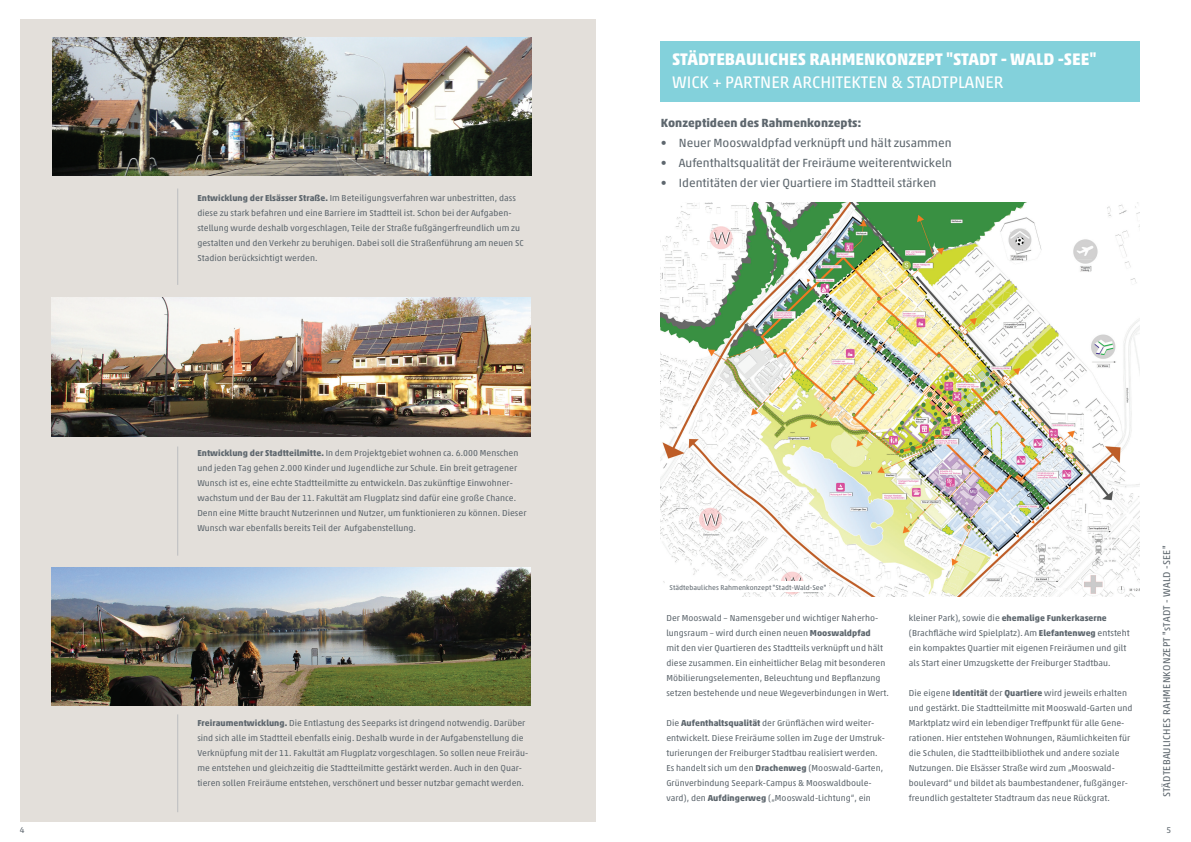
<style>
.page{position:relative;width:1191px;height:842px;background:#fff}
.page>*{position:absolute;margin:0;border:0;box-sizing:border-box;transform-origin:0 0}
.t1{font:700 17px "Akko Pro";color:#fff}
.t2{font:17px "Akko Pro";color:#fff}
.t3{font:12px "Akko Pro";color:#5e676e}
.t4{font:700 12px "Akko Pro";color:#5e676e}
.t5{font:10px "Akko Pro";letter-spacing:.03em;color:#5e676e}
.t6{font:8.8px/15px "Akko Pro";letter-spacing:.005em;color:#5e676e}
.t7{font:8.5px "Akko Pro";color:#5e676e}
.t8{font:7px "Akko Pro";letter-spacing:.005em;color:#5e676e}
.s1{font-weight:700}
</style>
<div class="page">
<div style="left:20px;top:20px;width:575px;height:802px;background:#e3dfda"></div>
<div style="left:660px;top:41px;width:480px;height:61px;background:#83d1db"></div>
<img style="left:660px;top:203px;width:480px;height:394px">
<div style="left:667px;top:581px;width:162px;height:11px;background:#fff"></div>
<img style="left:51px;top:298px;width:479px;height:138px">
<img style="left:52px;top:37px;width:479px;height:139px">
<img style="left:51px;top:567px;width:479px;height:138px">
<hr style="left:177px;top:189px;width:1px;height:96px;background:#bcbdc0">
<hr style="left:177px;top:446px;width:1px;height:110px;background:#bcbdc0">
<hr style="left:177px;top:714px;width:1px;height:98px;background:#bcbdc0">
<h1 class="t1" style="left:672px;top:49px;width:116px">Städtebauli ches</h1>
<h1 class="t1" style="left:809px;top:49px;width:22px">Rahmenkonzep</h1>
<h1 class="t1" style="left:935px;top:49px;width:101px">t "Stadt - Wald</h1>
<h1 class="t1" style="left:1057px;top:49px;width:40px">-See"</h1>
<h1 class="t2" style="left:672px;top:72px;width:140px">Wick + Partner Architekte</h1>
<h1 class="t2" style="left:876px;top:72px;width:48px">n &amp; Stadtpla</h1>
<h1 class="t2" style="left:974px;top:72px;width:21px">ner</h1>
<p class="t6" style="left:197px;top:190px;width:328px"><span class="s1">Entwicklung der Elsässer Straße.</span> Im Beteiligungsverfahren war unbestritten, dass diese zu stark befahren und eine Barriere im Stadtteil ist. Schon bei der Aufgaben&shy;stellung wurde deshalb vorgeschlagen, Teile der Straße fußgängerfreundlich um zu gestalten und den Verkehr zu beruhigen. Dabei soll die Straßenführung am neuen SC Stadion berücksichtigt werden.</p>
<p class="t6" style="left:197px;top:445px;width:331px"><span class="s1">Entwicklung der Stadtteilmitte.</span> In dem Projektgebiet wohnen ca. 6.000 Menschen und jeden Tag gehen 2.000 Kinder und Jugendliche zur Schule. Ein breit getragener Wunsch ist es, eine echte Stadtteilmitte zu entwickeln. Das zukünftige Einwohner&shy;wachstum und der Bau der 11. Fakultät am Flugplatz sind dafür eine große Chance.<br>Denn eine Mitte braucht Nutzerinnen und Nutzer, um funktionieren zu können. Dieser Wunsch war ebenfalls bereits Teil der Aufgabenstellung.</p>
<p class="t6" style="left:197px;top:715px;width:332px"><span class="s1">Freiraumentwicklung.</span> Die Entlastung des Seeparks ist dringend notwendig. Darüber sind sich alle im Stadtteil ebenfalls einig. Deshalb wurde in der Aufgabenstellung die Verknüpfung mit der 11. Fakultät am Flugplatz vorgeschlagen. So sollen neue Freiräu&shy;me entstehen und gleichzeitig die Stadtteilmitte gestärkt werden. Auch in den Quar&shy;tieren sollen Freiräume entstehen, verschönert und besser nutzbar gemacht werden.</p>
<h2 class="t4" style="left:661px;top:115px;width:202px">Konzeptideen des Rahmenkonzepts:</h2>
<h2 class="t3" style="left:661px;top:135px;width:292px">• Neuer Mooswaldpfad verknüpft und hält zusammen</h2>
<h2 class="t3" style="left:661px;top:155px;width:292px">• Aufenthaltsqualität der Freiräume weiterentwickeln</h2>
<h2 class="t3" style="left:661px;top:175px;width:277px">• Identitäten der vier Quartiere im Stadtteil stärken</h2>
<p class="t8" style="left:669px;top:583px;width:158px">Städtebauliches Rahmenkonzept "Stadt-Wald-See"</p>
<p class="t6" style="left:666px;top:610px;width:224px">Der Mooswald – Namensgeber und wichtiger Naherho&shy;lungsraum – wird durch einen neuen <span class="s1">Mooswaldpfad<br></span>mit den vier Quartieren des Stadtteils verknüpft und hält diese zusammen. Ein einheitlicher Belag mit besonderen Möbilierungselementen, Beleuchtung und Bepflanzung setzen bestehende und neue Wegeverbindungen in Wert.</p>
<p class="t6" style="left:666px;top:715px;width:220px">Die <span class="s1">Aufenthaltsqualität</span> der Grünflächen wird weiter&shy;entwickelt. Diese Freiräume sollen im Zuge der Umstruk&shy;turierungen der Freiburger Stadtbau realisiert werden.<br>Es handelt sich um den <span class="s1">Drachenweg</span> (Mooswald-Garten, Grünverbindung Seepark-Campus &amp; Mooswaldboule&shy;vard), den <span class="s1">Aufdingerweg</span> („Mooswald-Lichtung“, ein</p>
<p class="t6" style="left:909px;top:610px;width:222px">kleiner Park), sowie die <span class="s1">ehemalige Funkerkaserne </span>(Brachfläche wird Spielplatz). Am <span class="s1">Elefantenweg</span> entsteht ein kompaktes Quartier mit eigenen Freiräumen und gilt als Start einer Umzugskette der Freiburger Stadtbau.</p>
<p class="t6" style="left:909px;top:685px;width:225px">Die eigene <span class="s1">Identität</span> der <span class="s1">Quartiere</span> wird jeweils erhalten und gestärkt. Die Stadtteilmitte mit Mooswald-Garten und Marktplatz wird ein lebendiger Treffpunkt für alle Gene&shy;rationen. Hier entstehen Wohnungen, Räumlichkeiten für die Schulen, die Stadtteilbibliothek und andere soziale<br>N utzungen. Die Elsässer Straße wird zum „Mooswald&shy;boulevard“ und bildet als baumbestandener, fußgänger&shy;freundlich gestalteter Stadtraum das neue Rückgrat.</p>
<p class="t5" style="left:1160px;top:797px;width:253px;rotate:-90deg">STÄDTEBAULICHES RAHMEN KONZEPT "sTADT - WALD -SEE"</p>
<p class="t7" style="left:20px;top:825px;width:6px">4</p>
<p class="t7" style="left:1166px;top:825px;width:6px">5</p>
</div>
